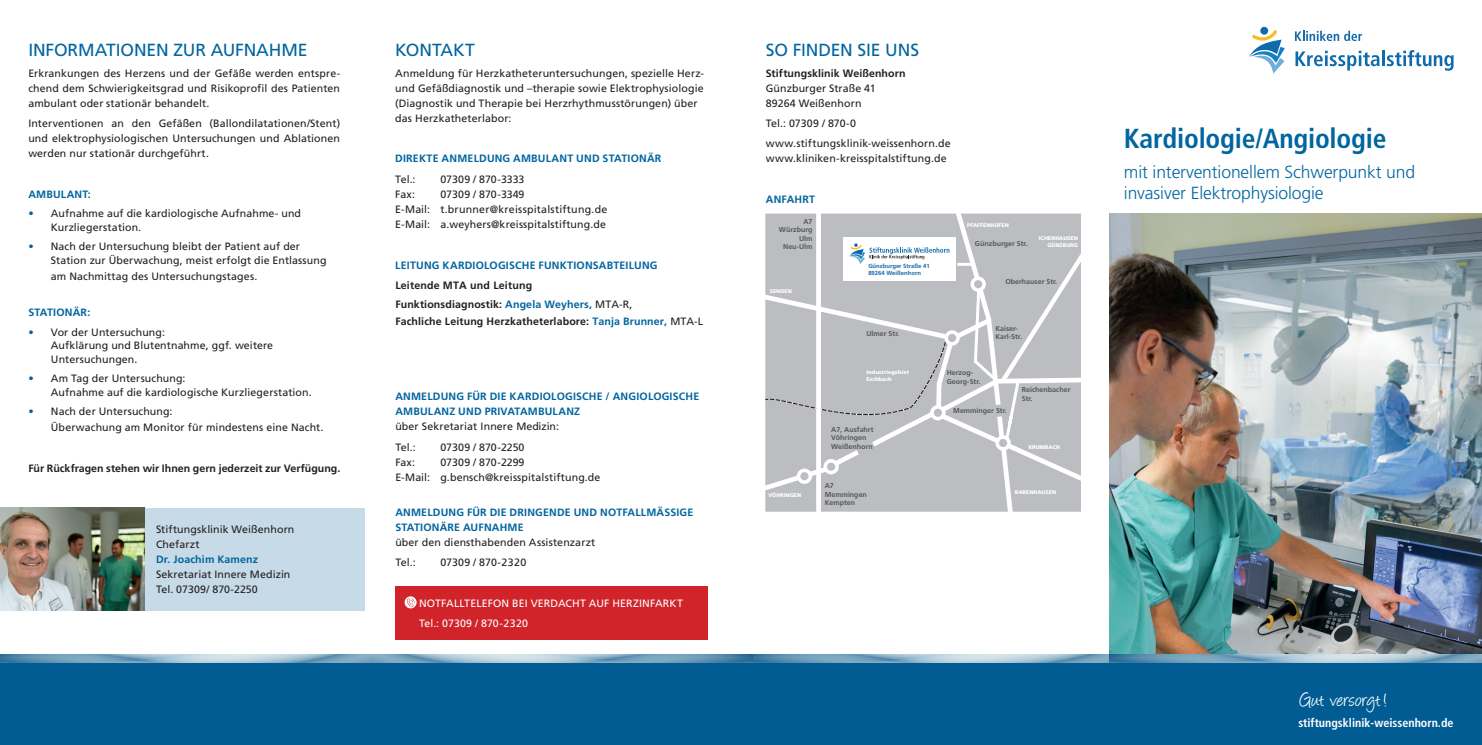
<style>
.page{position:relative;width:1482px;height:745px;background:#fff}
.page>*{position:absolute;margin:0;border:0;box-sizing:border-box;transform-origin:0 0}
.t1{font:700 condensed 27.5px "Frutiger";letter-spacing:-.005em;color:#01659f}
.t2{font:22.25px "Angelina";color:#fff}
.t3{font:300 17.5px/21px "Frutiger";letter-spacing:-.005em;color:#01659f}
.t4{font:17.5px "Frutiger";letter-spacing:-.005em;color:#01659f}
.t5{font:700 condensed 12.12px "Frutiger";color:#fff}
.t6{font:10.62px/15px "Frutiger LT";letter-spacing:.01em;color:#231f20}
.t7{font:10.62px/13.8px "Frutiger";letter-spacing:.01em;color:#231f20}
.t8{font:700 10.62px/15px "Frutiger";letter-spacing:.02em;color:#01659f}
.t9{font:700 10.62px/17.8px "Frutiger";letter-spacing:.01em;color:#231f20}
.t10{font:10.62px/20.4px "Frutiger LT";letter-spacing:.01em;color:#fff}
.t11{font:700 7.12px/8.5px "Frutiger";color:#57585a}
.t12{font:700 5.88px/7.1px "Frutiger";color:#166bab}
.t13{font:900 5.38px/6.4px "Frutiger";color:#fff;text-align:right}
.s1{color:#01659f}
.s2{font-family:"Frutiger";font-weight:700;color:#01659f}
.s3{font-family:"Frutiger LT";font-weight:400;color:#231f20}
.s4{color:#231f20}
.s5{font-family:"Frutiger LT";font-weight:400}
.s6{font-family:"Frutiger";font-weight:700}
</style>
<div class="page">
<img style="left:1109px;top:213px;width:372px;height:440px">
<div style="left:395px;top:585px;width:312px;height:54px;background:#d1232a"></div>
<div style="left:0;top:507px;width:364px;height:103px;background:#c6dae8"></div>
<div style="left:0;top:653px;width:1481px;height:91px;background:#015c93"></div>
<div style="left:1260px;top:27px;width:7px;height:8px;background:#0f6bab;border-radius:50%"></div>
<svg style="left:1248px;top:30px;width:36px;height:44px"></svg>
<svg style="left:1295px;top:31px;width:66px;height:10px"></svg>
<svg style="left:1295px;top:51px;width:84px;height:20px"></svg>
<hr style="left:1381px;top:50px;width:3px;height:16px;background:#0f6bab">
<svg style="left:1386px;top:50px;width:67px;height:21px"></svg>
<img style="left:0;top:507px;width:145px;height:103px">
<svg style="left:404px;top:596px;width:12px;height:12px"></svg>
<svg style="left:407px;top:598px;width:7px;height:8px"></svg>
<img style="left:0;top:653px;width:744px;height:9px">
<img style="left:744px;top:653px;width:365px;height:9px">
<img style="left:1109px;top:653px;width:372px;height:9px">
<div style="left:763px;top:212px;width:319px;height:301px;background:#bcbdc0"></div>
<svg style="left:816px;top:214px;width:154px;height:29px"></svg>
<div style="left:843px;top:237px;width:112px;height:44px;background:#fff"></div>
<svg style="left:766px;top:243px;width:313px;height:267px"></svg>
<div style="left:762px;top:210px;width:321px;height:304px;border:3px solid #fff"></div>
<p class="t4" style="left:28px;top:40px;width:281px">INFORMATIONEN ZUR AUFNAHME</p>
<p class="t6" style="left:28px;top:66px;width:313px;text-align:justify">Erkrankungen des Herzens und der Gefäße werden entspre&shy;chend dem Schwierigkeitsgrad und Risikoprofil des Patienten ambulant oder stationär behandelt.</p>
<p class="t6" style="left:28px;top:116px;width:313px;text-align:justify">Interventionen an den Gefäßen (Ballondilatationen/Stent) und elektrophysiologischen Untersuchungen und Ablationen werden nur stationär durchgeführt.</p>
<p class="t8" style="left:28px;top:186px;width:64px">AMBULANT:</p>
<p class="t7" style="left:51px;top:206px;width:252px;text-indent:-23px"><span class="s1">•</span> Aufnahme auf die kardiologische Aufnahme- und<br>Kurzliegerstation.</p>
<p class="t7" style="left:51px;top:239px;width:277px;text-indent:-23px"><span class="s1">•</span> Nach der Untersuchung bleibt der Patient auf der<br>Station zur Überwachung, meist erfolgt die Entlassung</p>
<p class="t7" style="left:51px;top:269px;width:208px">am Nachmittag des Untersuchungstages.</p>
<p class="t8" style="left:28px;top:305px;width:63px">STATIONÄR:</p>
<p class="t7" style="left:51px;top:325px;width:224px;text-indent:-23px"><span class="s1">•</span> Vor der Untersuchung:<br>Aufklärung und Blutentnahme, ggf. weitere<br>Untersuchungen.</p>
<p class="t7" style="left:51px;top:371px;width:262px;text-indent:-23px"><span class="s1">•</span> Am Tag der Untersuchung:<br>Aufnahme auf die kardiologische Kurzliegerstation.</p>
<p class="t7" style="left:51px;top:403px;width:274px;line-height:16.2px;text-indent:-23px"><span class="s1">•</span> Nach der Untersuchung:<br>Überwachung am Monitor für mindestens eine Nacht.</p>
<p class="t9" style="left:28px;top:459px;width:313px">Für Rückfragen stehen wir Ihnen gern jederzeit zur Verfügung.</p>
<p class="t6" style="left:156px;top:521px;width:140px">Stiftungsklinik Weißenhorn<br>Chefarzt<br><span class="s2">Dr. Joachim Kamenz<br></span>Sekretariat Innere Medizin<br>Tel. 07309/ 870-2250</p>
<p class="t4" style="left:395px;top:40px;width:81px">KONTAKT</p>
<p class="t6" style="left:395px;top:66px;width:310px">Anmeldung für Herzkatheteruntersuchungen, spezielle Herz&shy;und Gefäßdiagnostik und –therapie sowie Elektrophysiologie (Diagnostik und Therapie bei Herzrhythmusstörungen) über das Herzkatheterlabor:</p>
<p class="t8" style="left:395px;top:148px;width:267px;line-height:20.4px">DIREKTE ANMELDUNG AMBULANT UND STATIONÄR<br><span class="s3">Tel.:</span></p>
<p class="t6" style="left:440px;top:171px;width:86px">07309 / 870-3333</p>
<p class="t6" style="left:395px;top:186px;width:213px;text-indent:45px">07309 / 870-3349<br>E-Mail: t.brunner@kreisspitalstiftung.de<br>E-Mail: a.weyhers@kreisspitalstiftung.de</p>
<p class="t8" style="left:395px;top:254px;width:264px;line-height:20.4px">LEITUNG KARDIOLOGISCHE FUNKTIONSABTEILUNG<br><span class="s4">Leitende MTA und Leitung</span></p>
<p class="t9" style="left:395px;top:295px;width:309px">Funktionsdiagnostik: <span class="s1">Angela Weyhers,</span> <span class="s5">MTA-R,<br></span>Fachliche Leitung Herzkatheterlabore: <span class="s1">Tanja Brunner,</span> <span class="s5">MTA-L</span></p>
<p class="t6" style="left:395px;top:186px;width:21px">Fax:</p>
<p class="t8" style="left:395px;top:389px;width:305px">ANMELDUNG FÜR DIE KARDIOLOGISCHE / ANGIOLOGISCHE<br>AMBULANZ UND PRIVATAMBULANZ<br><span class="s3">über Sekretariat Innere Medizin:</span></p>
<p class="t6" style="left:395px;top:439px;width:22px">Tel.:</p>
<p class="t6" style="left:440px;top:439px;width:86px">07309 / 870-2250</p>
<p class="t6" style="left:395px;top:454px;width:21px">Fax:</p>
<p class="t6" style="left:395px;top:454px;width:207px;text-indent:45px">07309 / 870-2299<br>E-Mail: g.bensch@kreisspitalstiftung.de</p>
<p class="t8" style="left:395px;top:504px;width:299px">ANMELDUNG FÜR DIE DRINGENDE UND NOTFALLMÄSSIGE<br>STATIONÄRE AUFNAHME<br><span class="s3">über den diensthabenden Assistenzarzt</span></p>
<p class="t6" style="left:395px;top:555px;width:22px">Tel.:</p>
<p class="t6" style="left:440px;top:555px;width:87px">07309 / 870-2320</p>
<p class="t10" style="left:419px;top:593px;width:265px">NOTFALLTELEFON BEI VERDACHT AUF HERZINFARKT<br>Tel.: 07309 / 870-2320</p>
<p class="t4" style="left:765px;top:40px;width:155px">SO FINDEN SIE UNS</p>
<p class="t6" style="left:765px;top:66px;width:141px"><span class="s6">Stiftungsklinik Weißenhorn<br></span>Günzburger Straße 41<br>89264 Weißenhorn</p>
<p class="t6" style="left:765px;top:113px;width:186px;line-height:20.4px">Tel.: 07309 / 870-0 www.stiftungsklinik-weissenhorn.de</p>
<p class="t6" style="left:765px;top:151px;width:182px">www.kliniken-kreisspitalstiftung.de</p>
<p class="t8" style="left:765px;top:192px;width:51px">ANFAHRT</p>
<p class="t11" style="left:778px;top:217px;width:35px;text-align:right">A7<br>Würzburg<br>Ulm<br>Neu-Ulm</p>
<p class="t13" style="left:769px;top:287px;width:24px">SENDEN</p>
<p class="t12" style="left:868px;top:262px;width:63px">Günzburger Straße 41<br>89264 Weißenhorn</p>
<p class="t11" style="left:866px;top:329px;width:34px">Ulmer Str.</p>
<p class="t13" style="left:967px;top:221px;width:43px">PFAFFENHOFEN</p>
<p class="t13" style="left:1038px;top:235px;width:41px">ICHENHAUSEN<br>GÜNZBURG</p>
<p class="t11" style="left:974px;top:239px;width:54px">Günzburger Str.</p>
<p class="t11" style="left:1005px;top:277px;width:53px">Oberhauser Str.</p>
<p class="t11" style="left:995px;top:323px;width:28px">Kaiser-<br>Karl-Str.</p>
<p class="t13" style="left:866px;top:369px;width:44px;text-align:left">Industriegebiet<br>Eschbach</p>
<p class="t11" style="left:831px;top:424px;width:44px">A7, Ausfahrt<br>Vöhringen<br>Weißenhorn</p>
<p class="t11" style="left:946px;top:368px;width:35px">Herzog-<br>Georg-Str.</p>
<p class="t11" style="left:953px;top:406px;width:55px">Memminger Str.</p>
<p class="t11" style="left:1021px;top:385px;width:50px">Reichenbacher<br>Str.</p>
<p class="t13" style="left:1028px;top:443px;width:33px">KRUMBACH</p>
<p class="t11" style="left:824px;top:481px;width:44px">A7<br>Memmingen<br>Kempten</p>
<p class="t13" style="left:768px;top:491px;width:34px">VÖHRINGEN</p>
<p class="t13" style="left:1014px;top:489px;width:43px">BABENHAUSEN</p>
<p class="t1" style="left:1123px;top:122px;width:264px">Kardiologie/Angiologie</p>
<p class="t3" style="left:1123px;top:161px;width:293px">mit interventionellem Schwerpunkt und invasiver Elektrophysiologie</p>
<p class="t2" style="left:1299px;top:690px;width:89px">Gut versorgt!</p>
<p class="t5" style="left:1298px;top:715px;width:157px">stiftungsklinik-weissenhorn.de</p>
</div>
